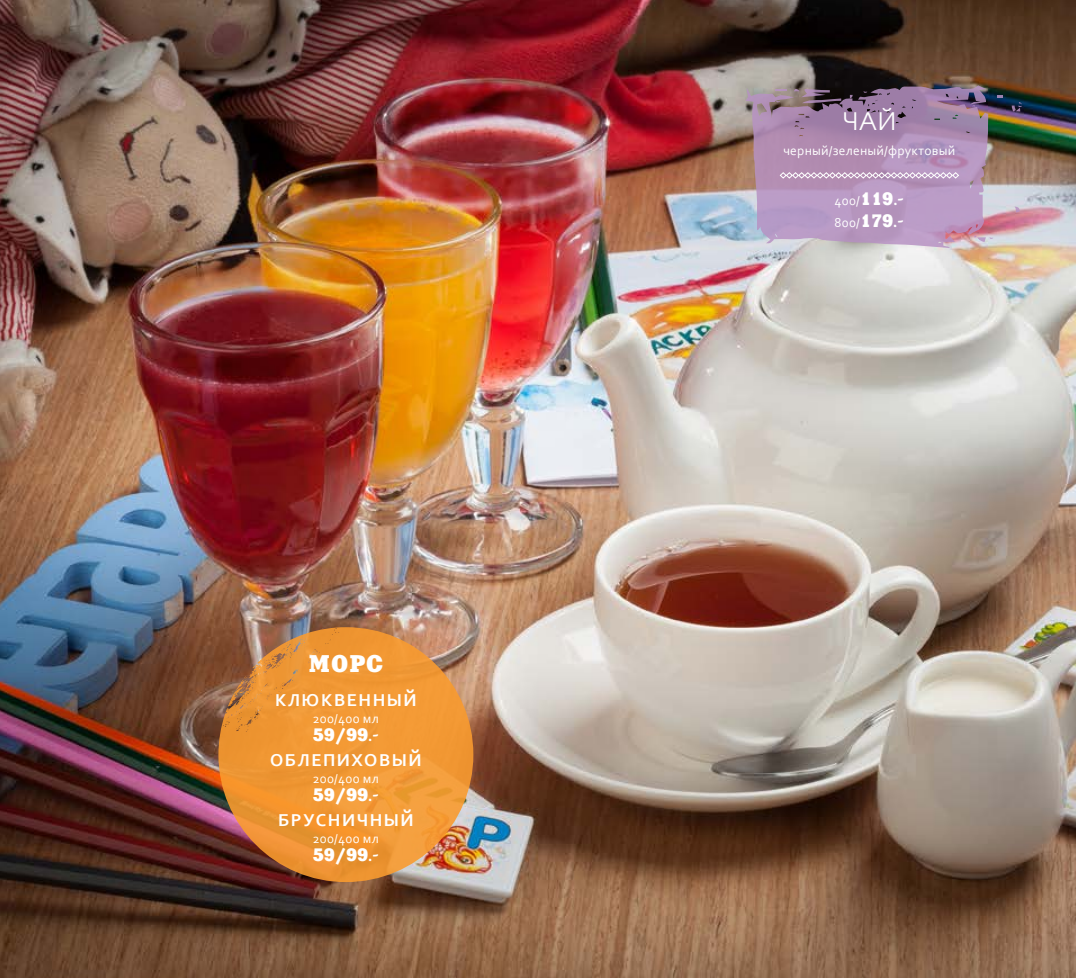
<style>
.page{position:relative;width:1076px;height:978px;background:#fff}
.page>*{position:absolute;margin:0;border:0;box-sizing:border-box;transform-origin:0 0}
.t1{font:700 24px "Xenia";color:#fff}
.t2{font:24px "Avant Garde Gothic C";color:#fff}
.t3{font:700 18px "Corbel";letter-spacing:.09em;color:#fff}
.t4{font:18px "Xenia C";letter-spacing:-.01em;color:#fff}
.t5{font:13.5px/22.5px "Corbel";letter-spacing:.02em;color:#fff}
.s1{font-family:"Tavolga Free"}
.s2{font-family:"Xenia C";font-size:18px}
.s3{font-family:"Tavolga Free";font-size:18px}
</style>
<div class="page">
<img style="left:0;top:0;width:1076px;height:978px">
<svg style="left:1014px;top:206px;width:6px;height:6px"></svg>
<svg style="left:1011px;top:101px;width:13px;height:11px"></svg>
<img style="left:745px;top:85px;width:258px;height:163px">
<img style="left:218px;top:627px;width:255px;height:255px">
<svg style="left:277px;top:655px;width:9px;height:4px"></svg>
<svg style="left:228px;top:669px;width:26px;height:38px"></svg>
<h1 class="t1" style="left:309px;top:649px;width:76px">морс</h1>
<h2 class="t3" style="left:275px;top:689px;width:143px">клюквенный</h2>
<p class="t5" style="left:313px;top:707px;width:67px">200/400 мл</p>
<h2 class="t4" style="left:313px;top:723px;width:68px">59/99<span class="s1">.-</span></h2>
<h2 class="t3" style="left:270px;top:749px;width:153px">облепиховый</h2>
<p class="t5" style="left:313px;top:767px;width:67px">200/400 мл</p>
<h2 class="t4" style="left:313px;top:783px;width:68px">59/99<span class="s1">.-</span></h2>
<h2 class="t3" style="left:278px;top:809px;width:137px">брусничный</h2>
<p class="t5" style="left:313px;top:827px;width:67px">200/400 мл</p>
<h2 class="t4" style="left:313px;top:843px;width:68px">59/99<span class="s1">.-</span></h2>
<h1 class="t2" style="left:843px;top:107px;width:54px">ЧАЙ</h1>
<p class="t5" style="left:783px;top:139px;width:173px">черный/зеленый/фруктовый</p>
<p class="t5" style="left:834px;top:189px;width:71px">400/<span class="s2">119</span><span class="s3">.-<br></span>800/<span class="s2">179</span><span class="s3">.-</span></p>
</div>
